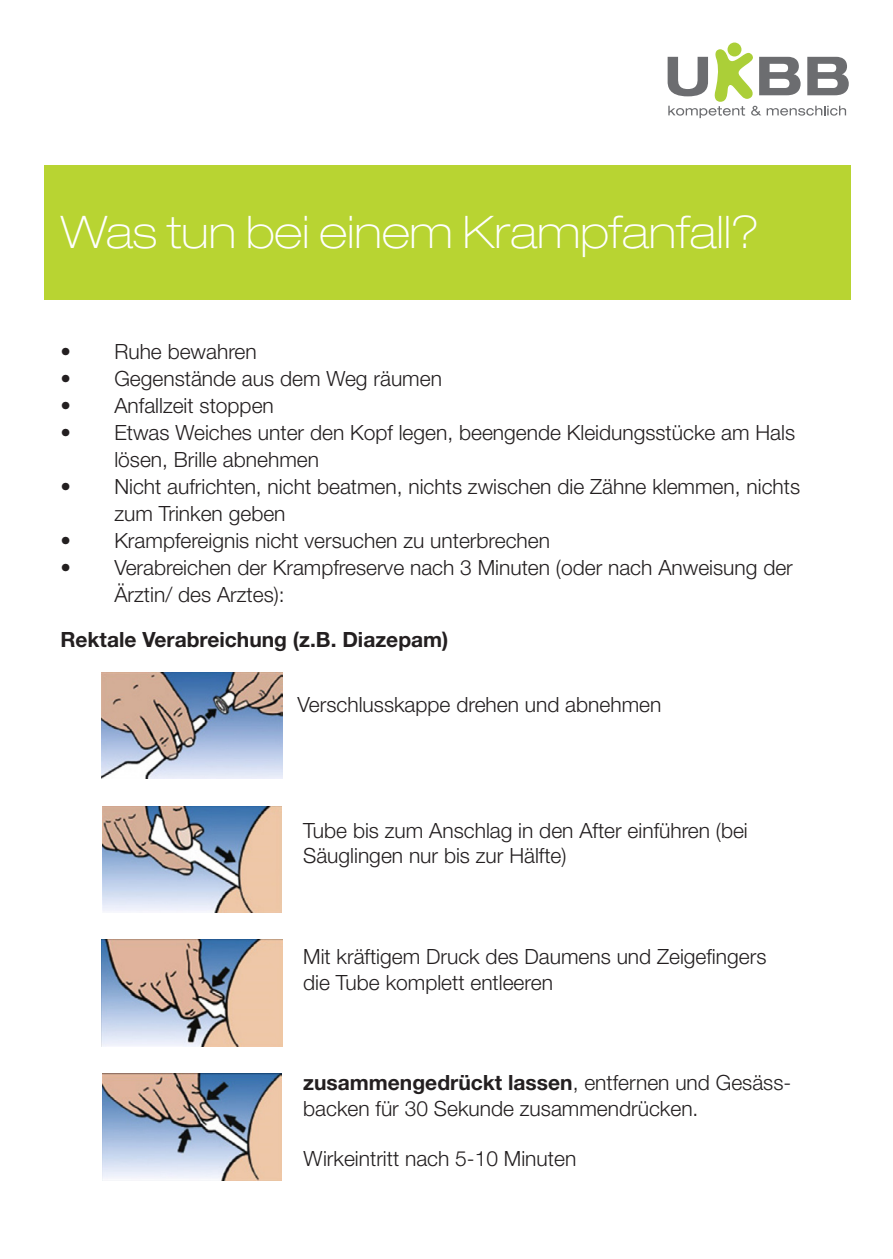
<style>
.page{position:relative;width:893px;height:1259px;background:#fff}
.page>*{position:absolute;margin:0;border:0;box-sizing:border-box;transform-origin:0 0}
.t1{font:100 expanded 45px "Helvetica Neue LT Std";color:#fff}
.t2{font:300 21px/27px "Helvetica Neue LT Std";color:#231f20}
.t3{font:700 21px "Helvetica Neue LT Std";color:#231f20}
.s1{font-weight:300}
</style>
<div class="page">
<svg style="left:668px;top:43px;width:181px;height:75px"></svg>
<div style="left:44px;top:165px;width:806px;height:134px;background:#b8d432"></div>
<img style="left:101px;top:672px;width:181px;height:106px">
<img style="left:103px;top:806px;width:178px;height:106px">
<img style="left:102px;top:940px;width:180px;height:106px">
<img style="left:103px;top:1074px;width:178px;height:106px">
<p class="t1" style="left:61px;top:205px;width:700px">Was tun bei einem Krampfanfall?</p>
<p class="t2" style="left:60px;top:337px;width:198px">• Ruhe bewahren</p>
<p class="t2" style="left:60px;top:364px;width:383px">• Gegenstände aus dem Weg räumen</p>
<p class="t2" style="left:60px;top:391px;width:215px">• Anfallzeit stoppen</p>
<p class="t2" style="left:114px;top:418px;width:682px;text-indent:-54px">• Etwas Weiches unter den Kopf legen, beengende Kleidungsstücke am Hals lösen, Brille abnehmen</p>
<p class="t2" style="left:114px;top:472px;width:687px;text-indent:-54px">• Nicht aufrichten, nicht beatmen, nichts zwischen die Zähne klemmen, nichts zum Trinken geben</p>
<p class="t2" style="left:60px;top:526px;width:491px">• Krampfereignis nicht versuchen zu unterbrechen</p>
<p class="t2" style="left:114px;top:553px;width:680px;text-indent:-54px">• Verabreichen der Krampfreserve nach 3 Minuten (oder nach Anweisung der<br>Ärztin/ des Arztes):</p>
<p class="t3" style="left:60px;top:626px;width:390px">Rektale Verabreichung (z.B. Diazepam)</p>
<p class="t2" style="left:298px;top:691px;width:365px">Verschlusskappe drehen und abnehmen</p>
<p class="t2" style="left:303px;top:817px;width:446px">Tube bis zum Anschlag in den After einführen (bei</p>
<p class="t2" style="left:303px;top:842px;width:265px">Säuglingen nur bis zur Hälfte)</p>
<p class="t2" style="left:303px;top:943px;width:465px">Mit kräftigem Druck des Daumens und Zeigefingers</p>
<p class="t2" style="left:303px;top:968px;width:251px">die Tube komplett entleeren</p>
<p class="t3" style="left:303px;top:1070px;width:490px">zusammengedrückt lassen<span class="s1">, entfernen und Gesäss-</span></p>
<p class="t2" style="left:303px;top:1094px;width:397px">backen für 30 Sekunde zusammendrücken.</p>
<p class="t2" style="left:303px;top:1144px;width:274px">Wirkeintritt nach 5-10 Minuten</p>
</div>
